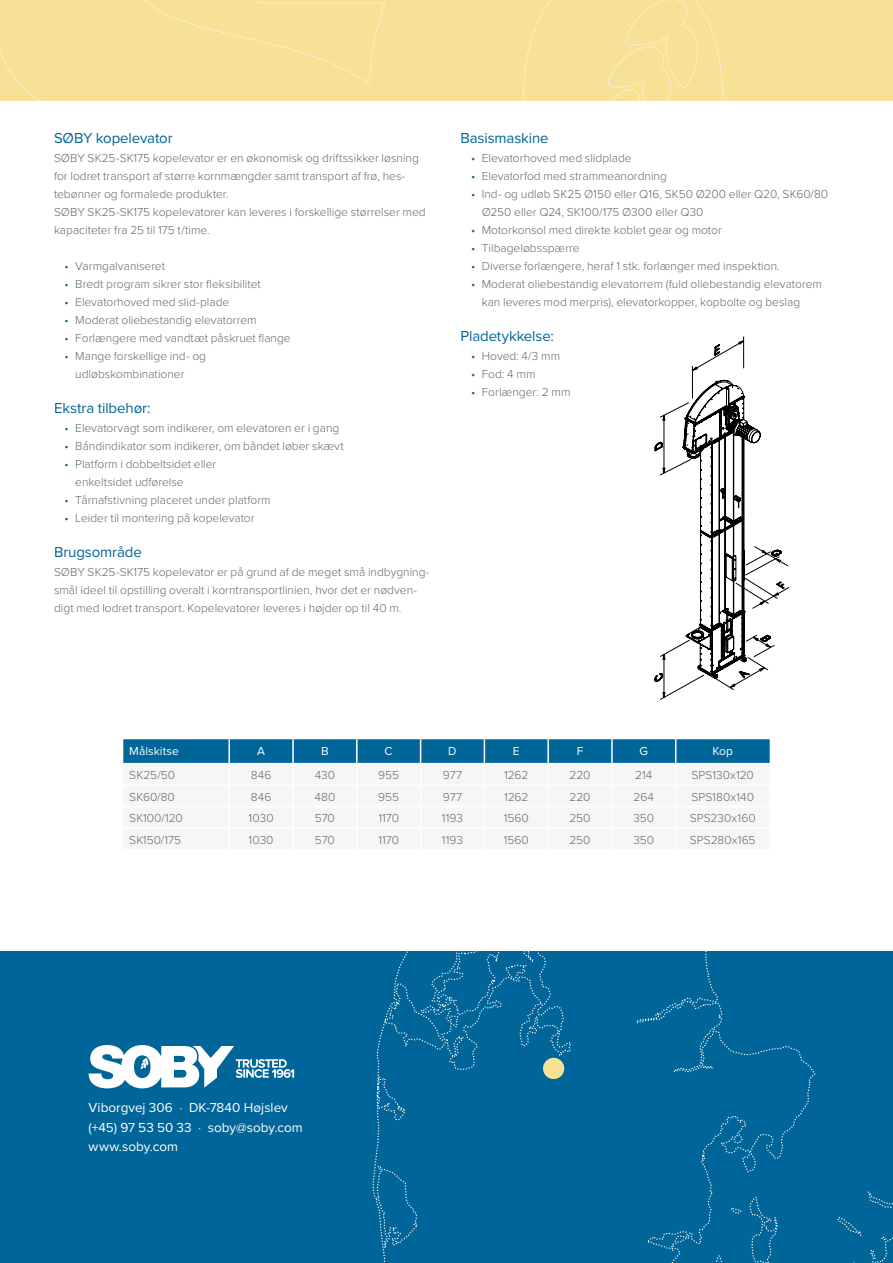
<style>
.page{position:relative;width:893px;height:1263px;background:#fff}
.page>*{position:absolute;margin:0;border:0;box-sizing:border-box;transform-origin:0 0}
.t1{font:15px "Proxima Nova";letter-spacing:-.005em;color:#006598}
.t2{font:13.5px/19.5px "Proxima Nova";letter-spacing:.005em;color:#fff}
.t3{font:300 12px/18px "Proxima Nova";color:#65696a}
.t4{font:12px "Proxima Nova";letter-spacing:.005em;color:#fdfeff}
.t5{font:12px "Proxima Nova";color:#fff}
.s1{color:#006598}
.s2{color:#f7e196}
</style>
<div class="page">
<div style="left:0;top:952px;width:893px;height:311px;background:#006598"></div>
<svg style="left:837px;top:1191px;width:56px;height:72px"></svg>
<svg style="left:366px;top:951px;width:450px;height:312px"></svg>
<svg style="left:730px;top:1207px;width:13px;height:8px"></svg>
<svg style="left:749px;top:1195px;width:30px;height:68px"></svg>
<svg style="left:376px;top:1084px;width:15px;height:23px"></svg>
<svg style="left:705px;top:1253px;width:18px;height:10px"></svg>
<svg style="left:393px;top:951px;width:367px;height:108px"></svg>
<svg style="left:89px;top:1045px;width:205px;height:43px"></svg>
<div style="left:385px;top:0;width:508px;height:101px;background:#f7e196"></div>
<div style="left:0;top:0;width:385px;height:101px;background:#f7e196"></div>
<div style="left:523px;top:0;width:200px;height:101px;background:#f7e196"></div>
<svg style="left:654px;top:673px;width:6px;height:9px"></svg>
<svg style="left:654px;top:442px;width:6px;height:10px"></svg>
<svg style="left:660px;top:336px;width:85px;height:364px"></svg>
<svg style="left:682px;top:341px;width:108px;height:358px"></svg>
<svg style="left:123px;top:739px;width:647px;height:25px;background:#12709f"></svg>
<p class="t1" style="left:54px;top:127px;width:120px">SØBY kopelevator</p>
<p class="t3" style="left:54px;top:149px;width:373px">SØBY SK25-SK175 kopelevator er en økonomisk og driftssikker løsning for lodret transport af større kornmængder samt transport af frø, hes&shy;tebønner og formalede produkter.<br>SØBY SK25-SK175 kopelevatorer kan leveres i forskellige størrelser med kapaciteter fra 25 til 175 t/time.</p>
<p class="t3" style="left:65px;top:257px;width:102px"><span class="s1">•</span> Varmgalvaniseret</p>
<p class="t3" style="left:65px;top:275px;width:198px"><span class="s1">•</span> Bredt program sikrer stor fleksibilitet</p>
<p class="t3" style="left:65px;top:293px;width:166px"><span class="s1">•</span> Elevatorhoved med slid-plade</p>
<p class="t3" style="left:65px;top:311px;width:194px"><span class="s1">•</span> Moderat oliebestandig elevatorrem</p>
<p class="t3" style="left:65px;top:329px;width:228px"><span class="s1">•</span> Forlængere med vandtæt påskruet flange</p>
<p class="t3" style="left:75px;top:347px;width:132px;text-indent:-11px"><span class="s1">•</span> Mange forskellige ind- og udløbskombinationer</p>
<p class="t1" style="left:54px;top:397px;width:98px">Ekstra tilbehør:</p>
<p class="t3" style="left:65px;top:419px;width:276px"><span class="s1">•</span> Elevatorvagt som indikerer, om elevatoren er i gang</p>
<p class="t3" style="left:65px;top:437px;width:281px"><span class="s1">•</span> Båndindikator som indikerer, om båndet løber skævt</p>
<p class="t3" style="left:75px;top:455px;width:143px;text-indent:-11px"><span class="s1">•</span> Platform i dobbeltsidet eller enkeltsidet udførelse</p>
<p class="t3" style="left:65px;top:491px;width:208px"><span class="s1">•</span> Tårnafstivning placeret under platform</p>
<p class="t3" style="left:65px;top:509px;width:191px"><span class="s1">•</span> Leider til montering på kopelevator</p>
<p class="t1" style="left:54px;top:541px;width:89px">Brugsområde</p>
<p class="t3" style="left:54px;top:563px;width:377px">SØBY SK25-SK175 kopelevator er på grund af de meget små indbygning&shy;smål ideel til opstilling overalt i korntransportlinien, hvor det er nødven&shy;digt med lodret transport. Kopelevatorer leveres i højder op til 40 m.</p>
<p class="t1" style="left:460px;top:127px;width:90px">Basismaskine</p>
<p class="t3" style="left:471px;top:149px;width:162px"><span class="s1">•</span> Elevatorhoved med slidplade</p>
<p class="t3" style="left:471px;top:167px;width:197px"><span class="s1">•</span> Elevatorfod med strammeanordning</p>
<p class="t3" style="left:482px;top:185px;width:348px;text-indent:-11px"><span class="s1">•</span> Ind- og udløb SK25 Ø150 eller Q16, SK50 Ø200 eller Q20, SK60/80<br>Ø250 eller Q24, SK100/175 Ø300 eller Q30</p>
<p class="t3" style="left:471px;top:221px;width:252px"><span class="s1">•</span> Motorkonsol med direkte koblet gear og motor</p>
<p class="t3" style="left:471px;top:239px;width:110px"><span class="s1">•</span> Tilbageløbsspærre</p>
<p class="t3" style="left:471px;top:257px;width:310px"><span class="s1">•</span> Diverse forlængere, heraf 1 stk. forlænger med inspektion.</p>
<p class="t3" style="left:482px;top:275px;width:342px;text-indent:-11px"><span class="s1">•</span> Moderat oliebestandig elevatorrem (fuld oliebestandig elevatorem kan leveres mod merpris), elevatorkopper, kopbolte og beslag</p>
<p class="t1" style="left:460px;top:324px;width:95px">Pladetykkelse:</p>
<p class="t3" style="left:471px;top:346px;width:91px"><span class="s1">•</span> Hoved: 4/3 mm</p>
<p class="t3" style="left:471px;top:364px;width:66px"><span class="s1">•</span> Fod: 4 mm</p>
<p class="t3" style="left:471px;top:382px;width:101px"><span class="s1">•</span> Forlænger: 2 mm</p>
<p class="t4" style="left:129px;top:742px;width:51px">Målskitse</p>
<p class="t5" style="left:257px;top:742px;width:9px">A</p>
<p class="t5" style="left:321px;top:742px;width:9px">B</p>
<p class="t4" style="left:385px;top:742px;width:10px">C</p>
<p class="t4" style="left:448px;top:742px;width:10px">D</p>
<p class="t4" style="left:513px;top:742px;width:8px">E</p>
<p class="t4" style="left:577px;top:742px;width:8px">F</p>
<p class="t4" style="left:639px;top:742px;width:10px">G</p>
<p class="t4" style="left:712px;top:742px;width:22px">Kop</p>
<p class="t3" style="left:129px;top:765px;width:47px">SK25/50</p>
<p class="t3" style="left:251px;top:765px;width:22px">846</p>
<p class="t3" style="left:315px;top:765px;width:22px">430</p>
<p class="t3" style="left:378px;top:765px;width:22px">955</p>
<p class="t3" style="left:443px;top:765px;width:21px">977</p>
<p class="t3" style="left:504px;top:765px;width:26px">1262</p>
<p class="t3" style="left:570px;top:765px;width:22px">220</p>
<p class="t3" style="left:635px;top:765px;width:19px">214</p>
<p class="t3" style="left:691px;top:765px;width:64px">SPS130x120</p>
<p class="t3" style="left:129px;top:787px;width:47px">SK60/80</p>
<p class="t3" style="left:251px;top:787px;width:22px">846</p>
<p class="t3" style="left:314px;top:787px;width:22px">480</p>
<p class="t3" style="left:378px;top:787px;width:22px">955</p>
<p class="t3" style="left:443px;top:787px;width:21px">977</p>
<p class="t3" style="left:504px;top:787px;width:26px">1262</p>
<p class="t3" style="left:570px;top:787px;width:22px">220</p>
<p class="t3" style="left:634px;top:787px;width:22px">264</p>
<p class="t3" style="left:691px;top:787px;width:64px">SPS180x140</p>
<p class="t3" style="left:129px;top:808px;width:55px">SK100/120</p>
<p class="t3" style="left:249px;top:808px;width:27px">1030</p>
<p class="t3" style="left:315px;top:808px;width:22px">570</p>
<p class="t3" style="left:378px;top:808px;width:22px">1170</p>
<p class="t3" style="left:442px;top:808px;width:23px">1193</p>
<p class="t3" style="left:504px;top:808px;width:27px">1560</p>
<p class="t3" style="left:570px;top:808px;width:22px">250</p>
<p class="t3" style="left:633px;top:808px;width:22px">350</p>
<p class="t3" style="left:690px;top:808px;width:67px">SPS230x160</p>
<p class="t3" style="left:129px;top:830px;width:54px">SK150/175</p>
<p class="t3" style="left:249px;top:830px;width:27px">1030</p>
<p class="t3" style="left:315px;top:830px;width:22px">570</p>
<p class="t3" style="left:378px;top:830px;width:22px">1170</p>
<p class="t3" style="left:442px;top:830px;width:23px">1193</p>
<p class="t3" style="left:504px;top:830px;width:27px">1560</p>
<p class="t3" style="left:570px;top:830px;width:22px">250</p>
<p class="t3" style="left:633px;top:830px;width:22px">350</p>
<p class="t3" style="left:690px;top:830px;width:67px">SPS280x165</p>
<p class="t2" style="left:89px;top:1097px;width:216px">Viborgvej 306 <span class="s2">·</span> DK-7840 Højslev (+45) 97 53 50 33 <span class="s2">·</span> soby@soby.com www.soby.com</p>
</div>
